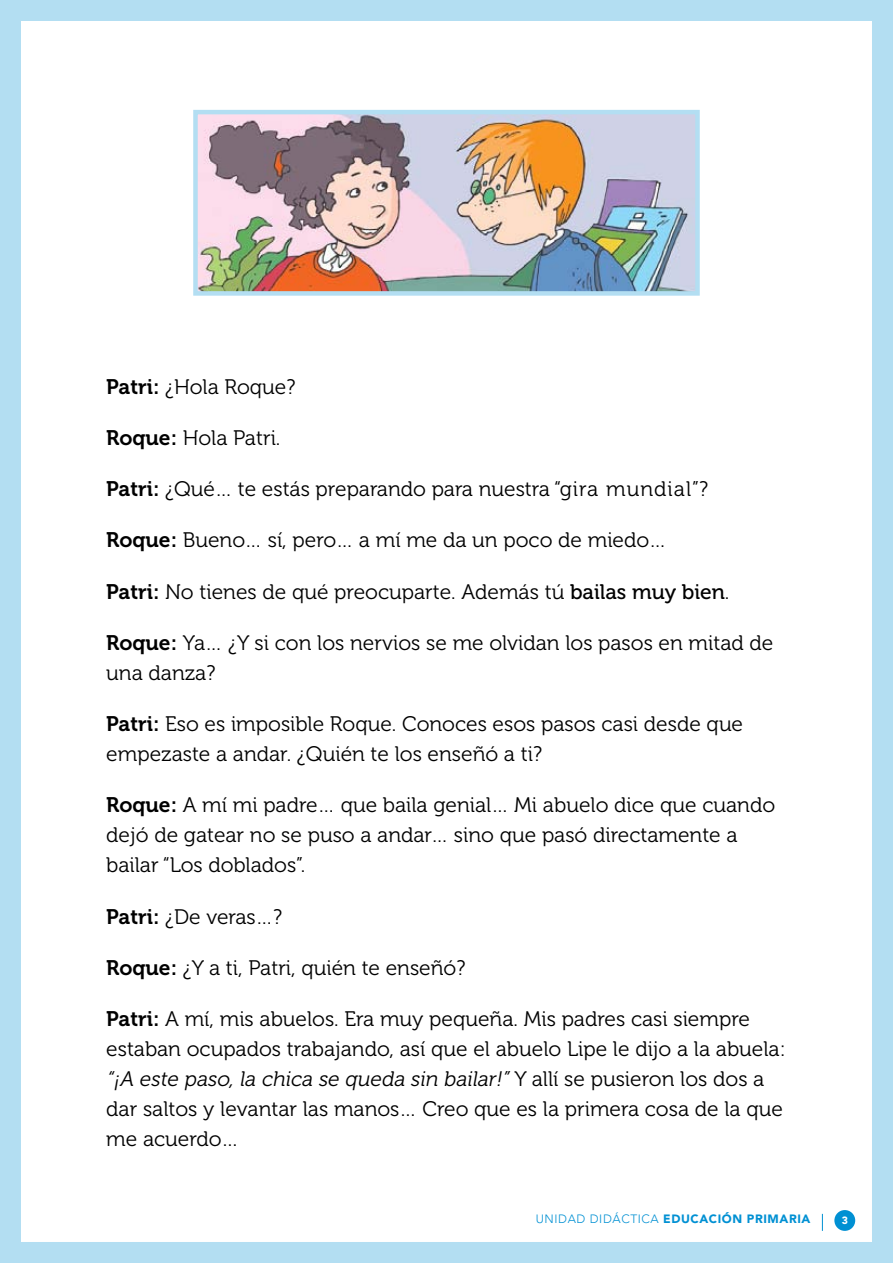
<style>
.page{position:relative;width:893px;height:1263px;background:#fff}
.page>*{position:absolute;margin:0;border:0;box-sizing:border-box;transform-origin:0 0}
.t1{font:21px/30px "Museo 300";color:#000}
.t2{font:900 12px "Avenir LT Std";letter-spacing:.05em;color:#0090d3}
.t3{font:900 10.5px "Avenir LT Std";color:#fff}
.s1{font-family:"Museo 700"}
.s2{font-family:"Museo 500"}
.s3{font-style:italic}
.s4{font-weight:300}
</style>
<div class="page">
<div style="left:834px;top:1210px;width:21px;height:21px;background:#0090d3;border-radius:50%"></div>
<svg style="left:822px;top:1214px;width:1px;height:17px"></svg>
<div style="left:0;top:0;width:893px;height:1263px;border:21px solid #b3def2"></div>
<img style="left:198px;top:115px;width:497px;height:176px">
<div style="left:193px;top:110px;width:507px;height:186px;border:4px solid #b3def2"></div>
<p class="t1" style="left:106px;top:372px;width:191px"><span class="s1">Patri:</span> ¿Hola Roque?</p>
<p class="t1" style="left:106px;top:423px;width:176px"><span class="s1">Roque:</span> Hola Patri.</p>
<p class="t1" style="left:106px;top:474px;width:603px"><span class="s1">Patri:</span> ¿Qué… te estás preparando para nuestra “gira mundial”?</p>
<p class="t1" style="left:106px;top:525px;width:561px"><span class="s1">Roque:</span> Bueno… sí, pero… a mí me da un poco de miedo…</p>
<p class="t1" style="left:106px;top:577px;width:625px"><span class="s1">Patri:</span> No tienes de qué preocuparte. Además tú <span class="s2">bailas muy bien</span>.</p>
<p class="t1" style="left:106px;top:628px;width:669px"><span class="s1">Roque:</span> Ya… ¿Y si con los nervios se me olvidan los pasos en mitad de una danza?</p>
<p class="t1" style="left:106px;top:709px;width:638px"><span class="s1">Patri:</span> Eso es imposible Roque. Conoces esos pasos casi desde que empezaste a andar. ¿Quién te los enseñó a ti?</p>
<p class="t1" style="left:106px;top:791px;width:670px"><span class="s1">Roque:</span> A mí mi padre… que baila genial… Mi abuelo dice que cuando dejó de gatear no se puso a andar… sino que pasó directamente a bailar “Los doblados”.</p>
<p class="t1" style="left:106px;top:902px;width:177px"><span class="s1">Patri:</span> ¿De veras…?</p>
<p class="t1" style="left:106px;top:953px;width:361px"><span class="s1">Roque:</span> ¿Y a ti, Patri, quién te enseñó?</p>
<p class="t1" style="left:106px;top:1004px;width:681px"><span class="s1">Patri:</span> A mí, mis abuelos. Era muy pequeña. Mis padres casi siempre estaban ocupados trabajando, así que el abuelo Lipe le dijo a la abuela: <span class="s3">“¡A este paso, la chica se queda sin bailar!”</span> Y a l l í s e p u s i e r o n l o s d o s a dar saltos y levantar las manos… Creo que es la primera cosa de la que me acuerdo…</p>
<p class="t2" style="left:536px;top:1211px;width:276px"><span class="s4">UNIDAD DIDÁCTICA</span> EDUCACIÓN PRIMARIA</p>
<p class="t3" style="left:842px;top:1214px;width:8px">3</p>
</div>
